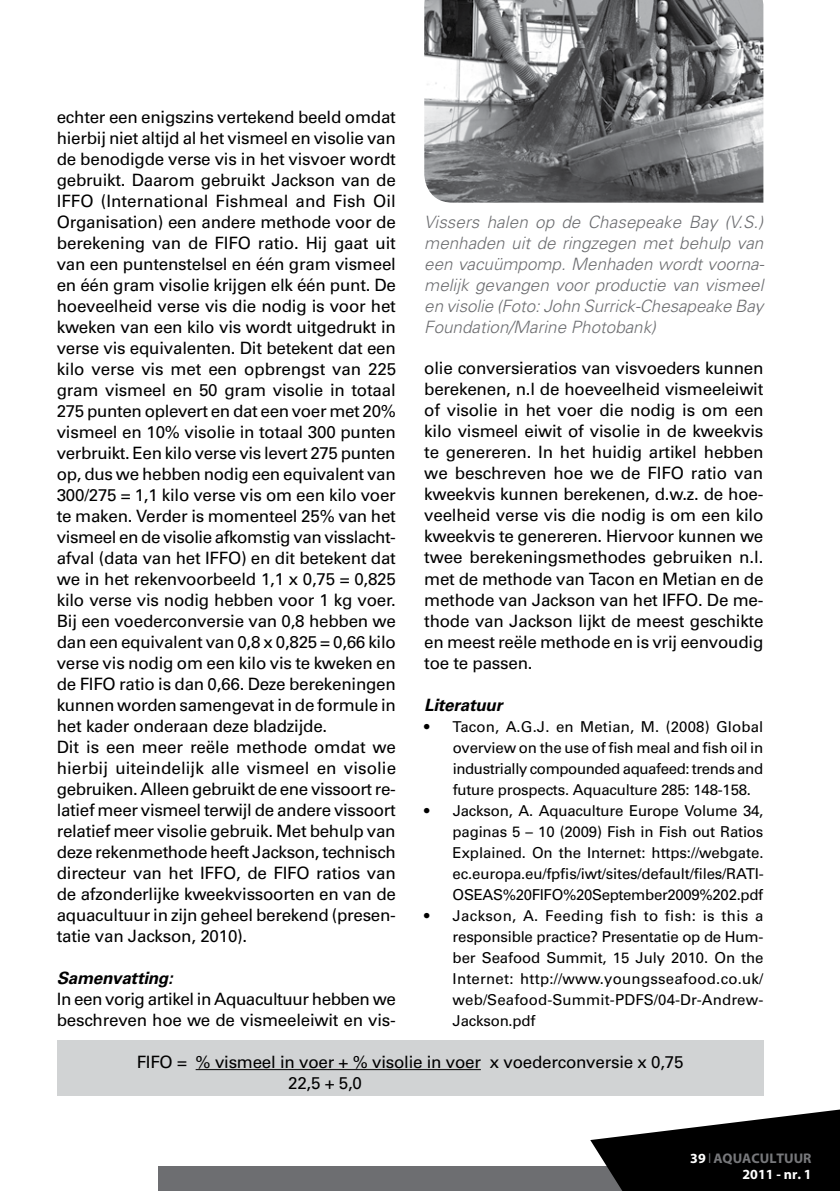
<style>
.page{position:relative;width:840px;height:1191px;background:#fff}
.page>*{position:absolute;margin:0;border:0;box-sizing:border-box;transform-origin:0 0}
.t1{font:17px/21px "Univers";letter-spacing:-.015em;color:#000}
.t2{font:italic 300 17px/21px "Univers";color:#6d6e71;text-align:justify}
.t3{font:italic 700 17px "Univers";letter-spacing:-.015em;color:#000}
.t4{font:15px/21px "Univers";letter-spacing:-.015em;color:#000;text-align:justify}
.t5{font:700 14px/16px "Myriad";color:#fff;text-align:right}
.s1{color:#77787b}
</style>
<div class="page">
<div style="left:159px;top:1166px;width:680px;height:25px;background:#6d6e71"></div>
<svg style="left:590px;top:1109px;width:249px;height:82px"></svg>
<div style="left:684px;top:1147px;width:143px;height:44px;background:#000"></div>
<img style="left:424px;top:0;width:339px;height:203px">
<div style="left:57px;top:1040px;width:706px;height:55px;background:#d1d3d4"></div>
<hr style="left:195px;top:1069px;width:285px;height:1px;background:#000">
<p class="t1" style="left:57px;top:106px;width:341px">echter een enigszins vertekend beeld omdat hierbij niet altijd al het vismeel en visolie van de benodigde verse vis in het visvoer wordt gebruikt. Daarom gebruikt Jackson van de IFFO (International Fishmeal and Fish Oil Organisation) een andere methode voor de berekening van de FIFO ratio. Hij gaat uit van een puntenstelsel en één gram vismeel en één gram visolie krijgen elk één punt. De hoeveelheid verse vis die nodig is voor het kweken van een kilo vis wordt uitgedrukt in verse vis equivalenten. Dit betekent dat een kilo verse vis met een opbrengst van 225 gram vismeel en 50 gram visolie in totaal 275 punten oplevert en dat een voer met 20% vismeel en 10% visolie in totaal 300 punten verbruikt. Een kilo verse vis levert 275 punten op, dus we hebben nodig een equivalent van 300/275 = 1,1 kilo verse vis om een kilo voer te maken. Verder is momenteel 25% van het vismeel en de visolie afkomstig van visslacht&shy;afval (data van het IFFO) en dit betekent dat we in het rekenvoorbeeld 1,1 x 0,75 = 0,825 kilo verse vis nodig hebben voor 1 kg voer.<br>Bij een voederconversie van 0,8 hebben we dan een equivalent van 0,8 x 0,825 = 0,66 kilo verse vis nodig om een kilo vis te kweken en de FIFO ratio is dan 0,66. Deze berekeningen kunnen worden samengevat in de formule in het kader onderaan deze bladzijde.<br>Dit is een meer reële methode omdat we hierbij uiteindelijk alle vismeel en visolie gebruiken. Alleen gebruikt de ene vissoort re&shy;latief meer vismeel terwijl de andere vissoort relatief meer visolie gebruik. Met behulp van deze rekenmethode heeft Jackson, technisch directeur van het IFFO, de FIFO ratios van de afzonderlijke kweekvissoorten en van de aquacultuur in zijn geheel berekend (presen&shy;tatie van Jackson, 2010).</p>
<p class="t3" style="left:57px;top:967px;width:117px">Samenvatting:</p>
<p class="t1" style="left:57px;top:988px;width:340px">In een vorig artikel in Aquacultuur hebben we beschreven hoe we de vismeeleiwit en vis-</p>
<p class="t2" style="left:424px;top:211px;width:341px">Vissers halen op de Chasepeake Bay (V.S.) menhaden uit de ringzegen met behulp van een vacuümpomp. Menhaden wordt voorna&shy;melijk gevangen voor productie van vismeel en visolie (Foto: John Surrick-Chesapeake Bay Foundation/Marine Photobank)</p>
<p class="t1" style="left:424px;top:358px;width:341px;text-align:justify">olie conversieratios van visvoeders kunnen berekenen, n.l de hoeveelheid vismeeleiwit of visolie in het voer die nodig is om een kilo vismeel eiwit of visolie in de kweekvis te genereren. In het huidig artikel hebben we beschreven hoe we de FIFO ratio van kweekvis kunnen berekenen, d.w.z. de hoe&shy;veelheid verse vis die nodig is om een kilo kweekvis te genereren. Hiervoor kunnen we twee berekeningsmethodes gebruiken n.l. met de methode van Tacon en Metian en de methode van Jackson van het IFFO. De me&shy;thode van Jackson lijkt de meest geschikte en meest reële methode en is vrij eenvoudig toe te passen.</p>
<p class="t3" style="left:424px;top:694px;width:80px">Literatuur</p>
<p class="t4" style="left:452px;top:716px;width:312px;text-indent:-28px">• Tacon, A.G.J. en Metian, M. (2008) Global overview on the use of fish meal and fish oil in industrially compounded aquafeed: trends and future prospects. Aquaculture 285: 148-158.</p>
<p class="t4" style="left:452px;top:800px;width:312px;text-indent:-28px">• Jackson, A. Aquaculture Europe Volume 34, paginas 5 – 10 (2009) Fish in Fish out Ratios Explained. On the Internet: https://webgate. ec.europa.eu/fpfis/iwt/sites/default/files/RATI-OSEAS%20FIFO%20September2009%202.pdf</p>
<p class="t4" style="left:452px;top:905px;width:312px;text-indent:-28px">• Jackson, A. Feeding fish to fish: is this a responsible practice? Presentatie op de Hum&shy;ber Seafood Summit, 15 July 2010. On the Internet: http://www.youngsseafood.co.uk/ web/Seafood-Summit-PDFS/04-Dr-Andrew-Jackson.pdf</p>
<p class="t1" style="left:288px;top:1051px;width:396px;text-indent:-151px">FIFO = % vismeel in voer + % visolie in voer x voederconversie x 0,75<br>22,5 + 5,0</p>
<p class="t5" style="left:690px;top:1151px;width:123px">39 <span class="s1">❘ AQUACULTUUR<br></span>2011 - NR. 1</p>
</div>
